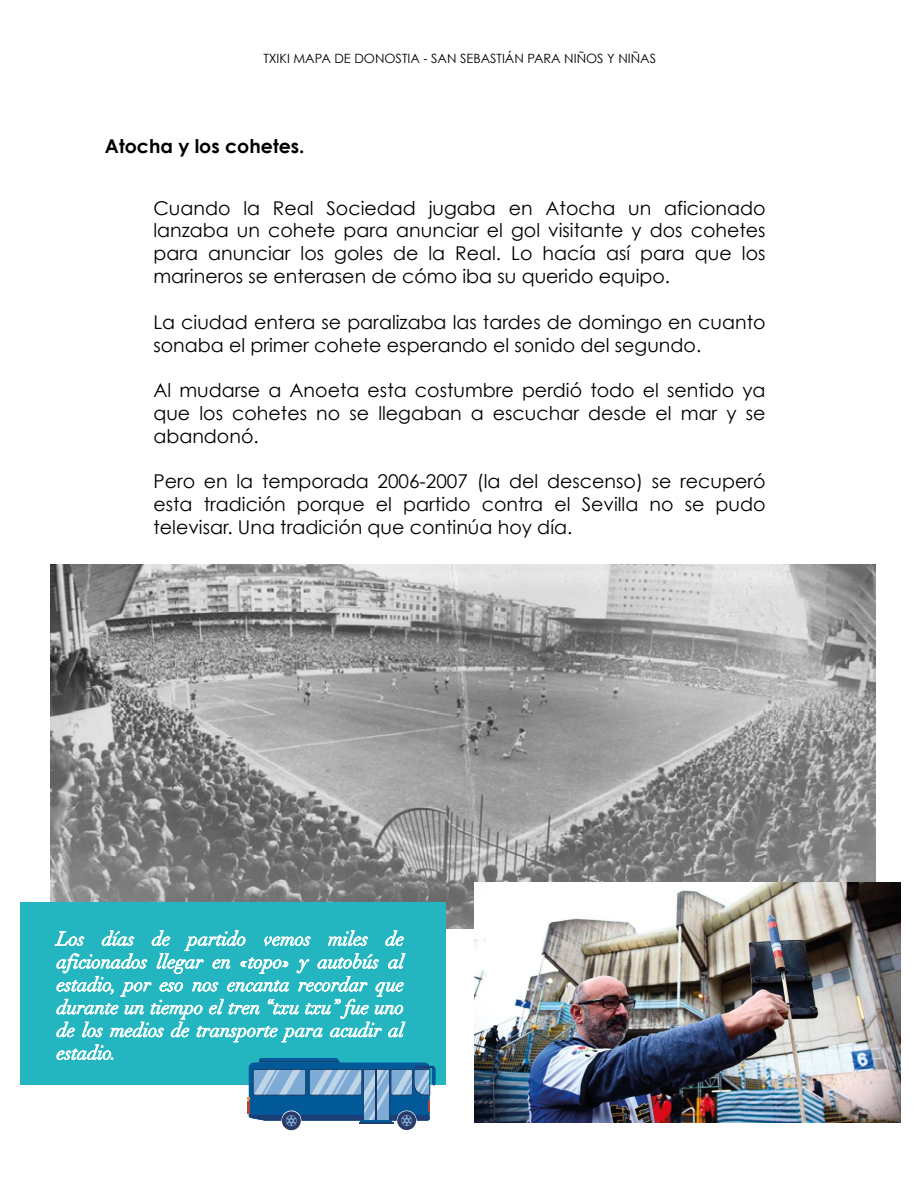
<style>
.page{position:relative;width:919px;height:1191px;background:#fff}
.page>*{position:absolute;margin:0;border:0;box-sizing:border-box;transform-origin:0 0}
.t1{font:19px/22.8px "Century Gothic";color:#000101;text-align:justify}
.t2{font:italic 19px/22.8px "Didot";color:#fff;text-align:justify}
.t3{font:700 19px "Century Gothic";color:#000101}
.t4{font:12.8px "Century Gothic";color:#010101}
</style>
<div class="page">
<img style="left:51px;top:565px;width:824px;height:364px">
<div style="left:20px;top:903px;width:425px;height:182px;background:#24b6c0"></div>
<hr style="left:432px;top:1067px;width:3px;height:18px;background:#025998;border-radius:2px">
<hr style="left:415px;top:1065px;width:19px;height:3px;background:#1a3e75">
<svg style="left:282px;top:1111px;width:19px;height:19px"></svg>
<svg style="left:397px;top:1111px;width:19px;height:19px"></svg>
<svg style="left:55px;top:930px;width:375px;height:196px"></svg>
<img style="left:475px;top:883px;width:425px;height:239px">
<p class="t4" style="left:263px;top:51px;width:394px">TXIKI MAPA DE DONOSTIA - SAN SEBASTIÁN PARA NIÑOS Y NIÑAS</p>
<p class="t3" style="left:105px;top:131px;width:201px">Atocha y los cohetes.</p>
<p class="t1" style="left:153px;top:196px;width:613px">Cuando la Real Sociedad jugaba en Atocha un aficionado lanzaba un cohete para anunciar el gol visitante y dos cohetes para anunciar los goles de la Real. Lo hacía así para que los marineros se enterasen de cómo iba su querido equipo.</p>
<p class="t1" style="left:153px;top:310px;width:613px">La ciudad entera se paralizaba las tardes de domingo en cuanto sonaba el primer cohete esperando el sonido del segundo.</p>
<p class="t1" style="left:153px;top:378px;width:613px">Al mudarse a Anoeta esta costumbre perdió todo el sentido ya que los cohetes no se llegaban a escuchar desde el mar y se abandonó.</p>
<p class="t1" style="left:153px;top:470px;width:613px">Pero en la temporada 2006-2007 (la del descenso) se recuperó esta tradición porque el partido contra el Sevilla no se pudo televisar. Una tradición que continúa hoy día.</p>
<p class="t2" style="left:57px;top:927px;width:349px">Los días de partido vemos miles de aficionados llegar en «topo» y autobús al estadio, por eso nos encanta recordar que durante un tiempo el tren “txu txu” fue uno de los medios de transporte para acudir al estadio.</p>
</div>
